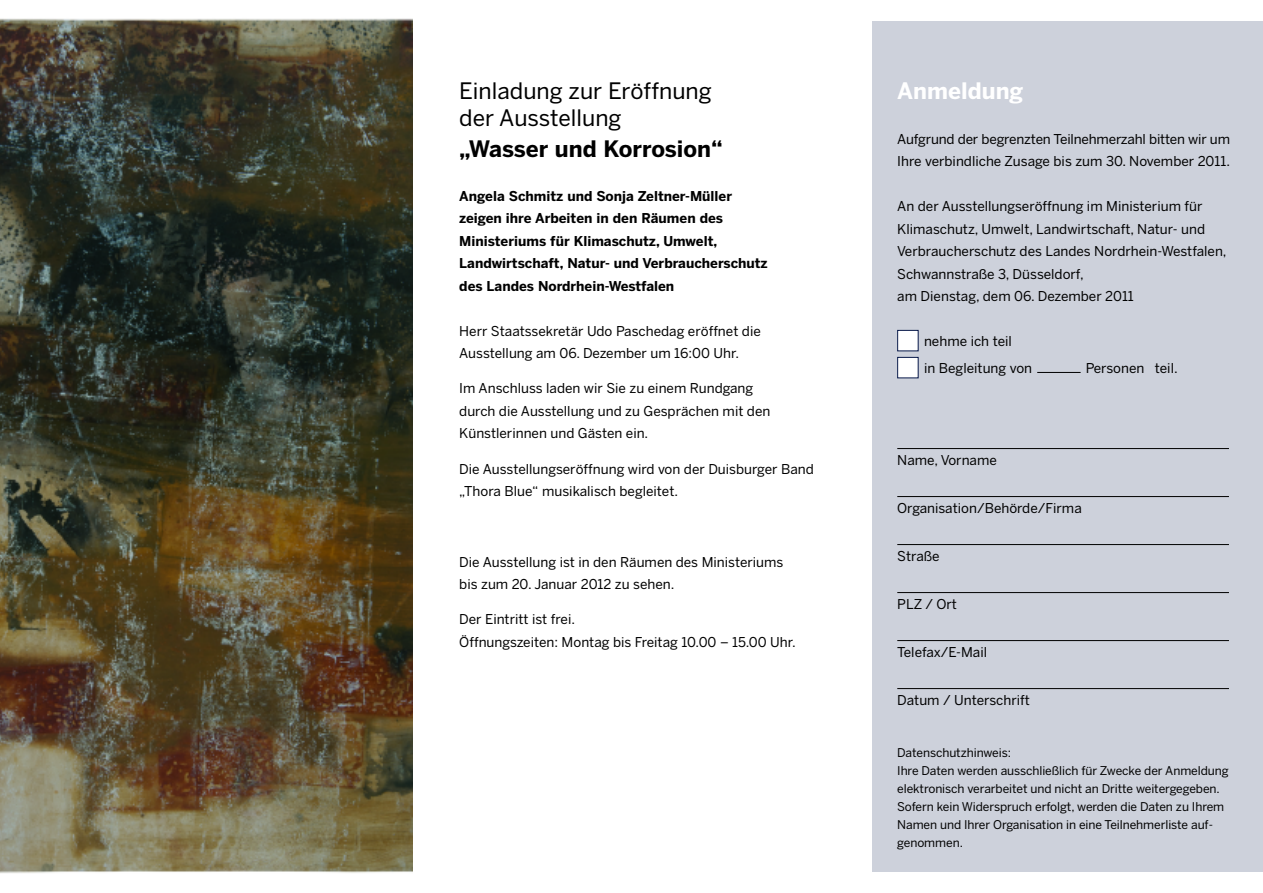
<style>
.page{position:relative;width:1263px;height:893px;background:#fff}
.page>*{position:absolute;margin:0;border:0;box-sizing:border-box;transform-origin:0 0}
.t1{font:22.5px/27px "Benton Sans";color:#000}
.t2{font:700 22.5px "Benton Sans";color:#000}
.t3{font:700 22.5px "Benton Sans";color:#fff}
.t4{font:13.5px/22.5px "Benton Sans";color:#000}
.t5{font:700 13.5px/22.5px "Benton Sans";color:#000}
.t6{font:12px/18px "Benton Sans";letter-spacing:-.005em;color:#000}
</style>
<div class="page">
<img style="left:0;top:18px;width:412px;height:855px">
<div style="left:872px;top:21px;width:391px;height:851px;background:#cdd1db"></div>
<hr style="left:897px;top:448px;width:332px;height:1px;background:#000">
<hr style="left:897px;top:496px;width:332px;height:1px;background:#000">
<hr style="left:897px;top:544px;width:332px;height:1px;background:#000">
<hr style="left:897px;top:592px;width:332px;height:1px;background:#000">
<hr style="left:897px;top:640px;width:332px;height:1px;background:#000">
<hr style="left:897px;top:688px;width:332px;height:1px;background:#000">
<hr style="left:1037px;top:372px;width:43px;height:1px;background:#000">
<div style="left:898px;top:330px;width:20px;height:21px;background:#fff"></div>
<div style="left:897px;top:330px;width:21px;height:21px;border:1px solid #071849"></div>
<div style="left:898px;top:357px;width:20px;height:21px;background:#fff"></div>
<div style="left:897px;top:357px;width:21px;height:21px;border:1px solid #071849"></div>
<h1 class="t1" style="left:459px;top:77px;width:254px">Einladung zur Eröffnung der Ausstellung</h1>
<h1 class="t2" style="left:459px;top:136px;width:265px">„Wasser und Korrosion“</h1>
<p class="t5" style="left:459px;top:185px;width:310px">Angela Schmitz und Sonja Zeltner-Müller zeigen ihre Arbeiten in den Räumen des Ministeriums für Klimaschutz, Umwelt, Landwirtschaft, Natur- und Verbraucherschutz des Landes Nordrhein-Westfalen</p>
<p class="t4" style="left:459px;top:320px;width:303px">Herr Staatssekretär Udo Paschedag eröffnet die<br>Ausstellung am 06. Dezember um 16:00 Uhr.</p>
<p class="t4" style="left:459px;top:377px;width:313px">Im Anschluss laden wir Sie zu einem Rundgang durch die Ausstellung und zu Gesprächen mit den<br>Künstlerinnen und Gästen ein.</p>
<p class="t4" style="left:459px;top:458px;width:356px">Die Ausstellungseröffnung wird von der Duisburger Band „Thora Blue“ musikalisch begleitet.</p>
<p class="t4" style="left:459px;top:551px;width:326px">Die Ausstellung ist in den Räumen des Ministeriums bis zum 20. Januar 2012 zu sehen.</p>
<p class="t4" style="left:459px;top:608px;width:338px">Der Eintritt ist frei.<br>Öffnungszeiten: Montag bis Freitag 10.00 – 15.00 Uhr.</p>
<h1 class="t3" style="left:897px;top:78px;width:128px">Anmeldung</h1>
<p class="t4" style="left:897px;top:128px;width:334px">Aufgrund der begrenzten Teilnehmerzahl bitten wir um<br>Ihre verbindliche Zusage bis zum 30. November 2011.</p>
<p class="t4" style="left:897px;top:195px;width:331px">An der Ausstellungseröffnung im Ministerium für Klimaschutz, Umwelt, Landwirtschaft, Natur- und Verbraucherschutz des Landes Nordrhein-Westfalen, Schwannstraße 3, Düsseldorf,<br>am Dienstag, dem 06. Dezember 2011</p>
<p class="t4" style="left:924px;top:328px;width:110px;line-height:27px">nehme ich teil<br>in Begleitung von</p>
<p class="t4" style="left:1086px;top:357px;width:93px">Personen teil.</p>
<p class="t4" style="left:897px;top:449px;width:101px">Name, Vorname</p>
<p class="t4" style="left:897px;top:497px;width:186px">Organisation/Behörde/Firma</p>
<p class="t4" style="left:897px;top:545px;width:44px">Straße</p>
<p class="t4" style="left:897px;top:593px;width:61px">PLZ / Ort</p>
<p class="t4" style="left:897px;top:641px;width:91px">Telefax/E-Mail</p>
<p class="t4" style="left:897px;top:689px;width:134px">Datum / Unterschrift</p>
<p class="t6" style="left:897px;top:743px;width:333px">Datenschutzhinweis:<br>Ihre Daten werden ausschließlich für Zwecke der Anmeldung elektronisch verarbeitet und nicht an Dritte weitergegeben.<br>Sofern kein Widerspruch erfolgt, werden die Daten zu Ihrem Namen und Ihrer Organisation in eine Teilnehmerliste auf&shy;genommen.</p>
</div>
